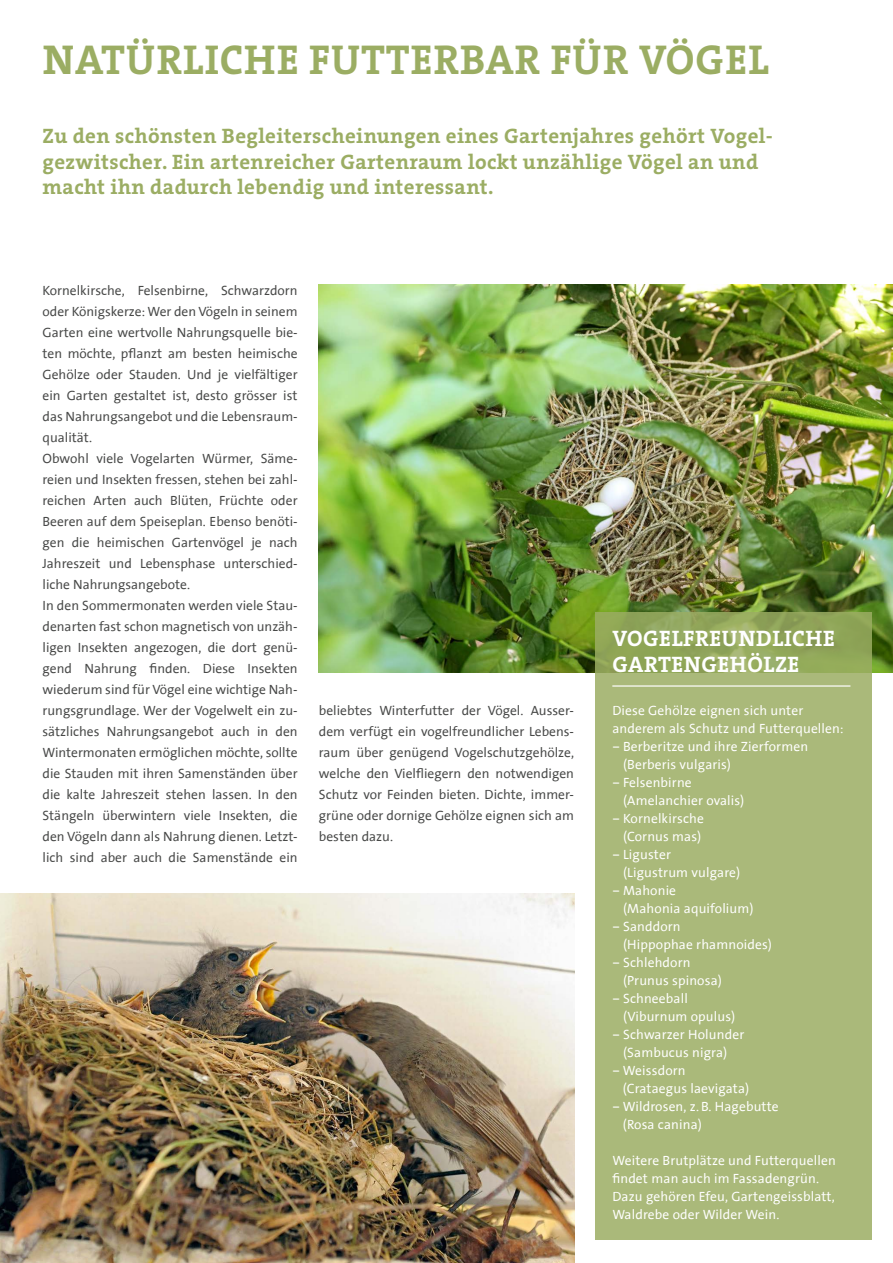
<style>
.page{position:relative;width:893px;height:1263px;background:#fff}
.page>*{position:absolute;margin:0;border:0;box-sizing:border-box;transform-origin:0 0}
.t1{font:42px "The Serif HP7 Bld";letter-spacing:.025em;color:#9bad63}
.t2{font:22.5px/25.5px "The Serif HP7 Bld";letter-spacing:.025em;color:#fff}
.t3{font:21px/25.5px "The Serif HP7 Bld";letter-spacing:.02em;color:#9bad63}
.t4{font:13.5px/21px "The Sans Office";color:#474847}
.t5{font:13.5px/18px "The Sans Office";letter-spacing:.01em;color:#fff}
</style>
<div class="page">
<img style="left:319px;top:285px;width:574px;height:388px">
<img style="left:0;top:893px;width:574px;height:370px">
<svg style="left:595px;top:613px;width:277px;height:627px;background:#a7b777"></svg>
<hr style="left:612px;top:685px;width:238px;height:2px;background:#fff">
<h1 class="t1" style="left:43px;top:32px;width:728px">NATÜRLICHE FUTTERBAR FÜR VÖGEL</h1>
<h3 class="t3" style="left:43px;top:123px;width:732px">Zu den schönsten Begleiterscheinungen eines Gartenjahres gehört Vogel&shy;gezwitscher. Ein artenreicher Gartenraum lockt unzählige Vögel an und macht ihn dadurch lebendig und interessant.</h3>
<p class="t4" style="left:43px;top:280px;width:257px">Kornelkirsche, Felsenbirne, Schwarzdorn oder Königskerze: Wer den Vögeln in seinem Garten eine wertvolle Nahrungsquelle bie&shy;ten möchte, pflanzt am besten heimische Gehölze oder Stauden. Und je vielfältiger ein Garten gestaltet ist, desto grösser ist das Nahrungsangebot und die Lebensraum&shy;qualität.<br>Obwohl viele Vogelarten Würmer, Säme&shy;reien und Insekten fressen, stehen bei zahl&shy;reichen Arten auch Blüten, Früchte oder Beeren auf dem Speiseplan. Ebenso benöti&shy;gen die heimischen Gartenvögel je nach Jahreszeit und Lebensphase unterschied&shy;liche Nahrungsangebote.<br>In den Sommermonaten werden viele Stau&shy;denarten fast schon magnetisch von unzäh&shy;ligen Insekten angezogen, die dort genü&shy;gend Nahrung finden. Diese Insekten wiederum sind für Vögel eine wichtige Nah&shy;rungsgrundlage. Wer der Vogelwelt ein zu&shy;sätzliches Nahrungsangebot auch in den Wintermonaten ermöglichen möchte, sollte die Stauden mit ihren Samenständen über die kalte Jahreszeit stehen lassen. In den Stängeln überwintern viele Insekten, die den Vögeln dann als Nahrung dienen. Letzt&shy;lich sind aber auch die Samenstände ein</p>
<p class="t4" style="left:319px;top:700px;width:257px;text-align:justify">beliebtes Winterfutter der Vögel. Ausser&shy;dem verfügt ein vogelfreundlicher Lebens&shy;raum über genügend Vogelschutzgehölze, welche den Vielfliegern den notwendigen Schutz vor Feinden bieten. Dichte, immer&shy;grüne oder dornige Gehölze eignen sich am besten dazu.</p>
<h2 class="t2" style="left:612px;top:626px;width:224px">VOGELFREUNDLICHE<br>GARTENGEHÖLZE</h2>
<p class="t5" style="left:612px;top:702px;width:233px">Diese Gehölze eignen sich unter anderem als Schutz und Futterquellen:</p>
<p class="t5" style="left:623px;top:738px;width:187px;text-indent:-11px">– Berberitze und ihre Zierformen (Berberis vulgaris)</p>
<p class="t5" style="left:623px;top:774px;width:123px;text-indent:-11px">– Felsenbirne (Amelanchier ovalis)</p>
<p class="t5" style="left:612px;top:810px;width:93px;text-align:center">– Kornelkirsche (Cornus mas)</p>
<p class="t5" style="left:623px;top:846px;width:119px;text-indent:-11px">– Liguster<br>(Ligustrum vulgare)</p>
<p class="t5" style="left:623px;top:882px;width:132px;text-indent:-11px">– Mahonie<br>(Mahonia aquifolium)</p>
<p class="t5" style="left:623px;top:918px;width:150px;text-indent:-11px">– Sanddorn<br>(Hippophae rhamnoides)</p>
<p class="t5" style="left:623px;top:954px;width:100px;text-indent:-11px">– Schlehdorn (Prunus spinosa)</p>
<p class="t5" style="left:623px;top:990px;width:114px;text-indent:-11px">– Schneeball (Viburnum opulus)</p>
<p class="t5" style="left:612px;top:1026px;width:133px;text-align:center">– Schwarzer Holunder (Sambucus nigra)</p>
<p class="t5" style="left:623px;top:1062px;width:128px;text-indent:-10px">– Weissdorn (Crataegus laevigata)</p>
<p class="t5" style="left:623px;top:1098px;width:157px;text-indent:-10px">– Wildrosen, z. B. Hagebutte (Rosa canina)</p>
<p class="t5" style="left:612px;top:1152px;width:225px">Weitere Brutplätze und Futterquellen findet man auch im Fassadengrün.<br>Dazu gehören Efeu, Gartengeissblatt, Waldrebe oder Wilder Wein.</p>
</div>
